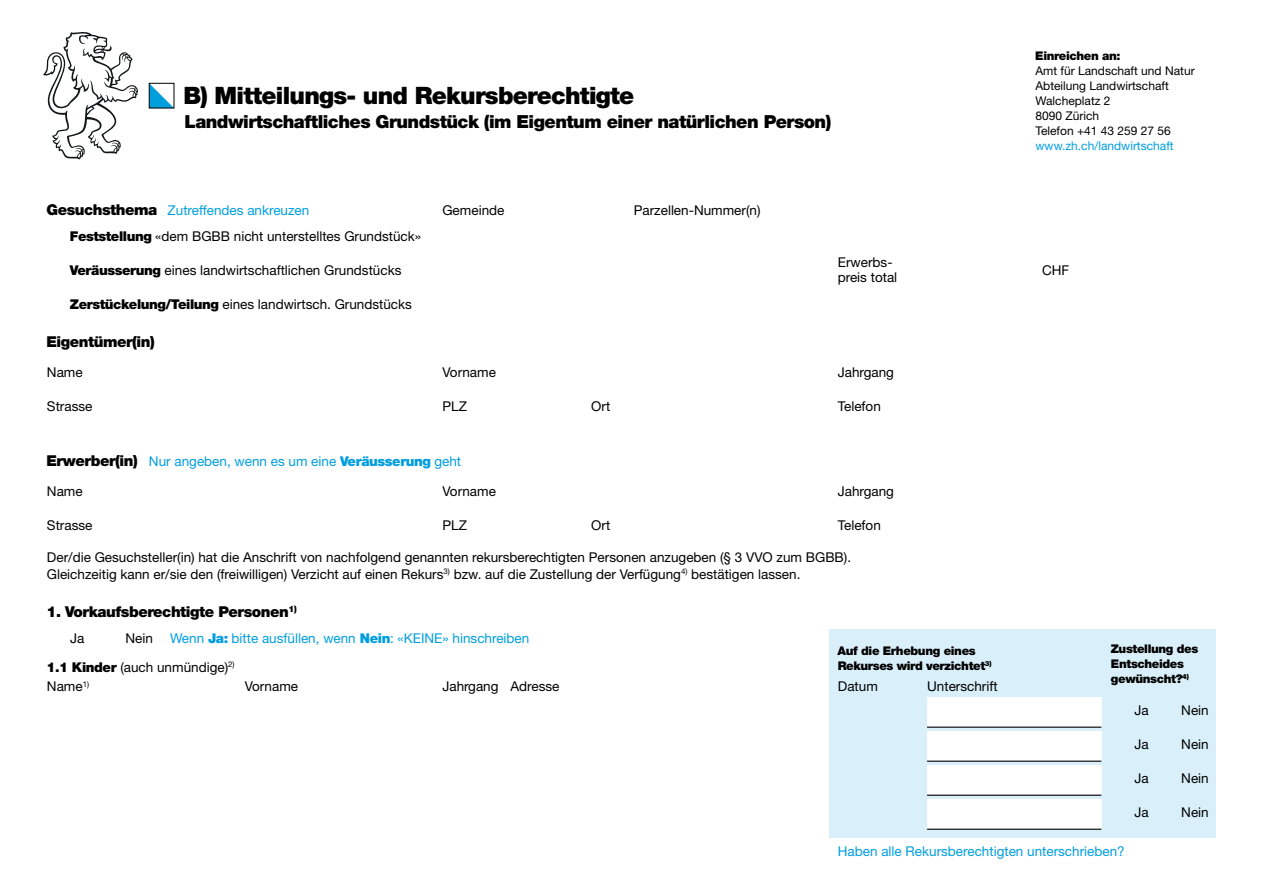
<style>
.page{position:relative;width:1263px;height:893px;background:#fff}
.page>*{position:absolute;margin:0;border:0;box-sizing:border-box;transform-origin:0 0}
.Kanton_Zürich_Titel_Formularkopf_Titel{font:900 24px "Helvetica Neue LT Pro";letter-spacing:-.03em;color:#000}
.Kanton_Zürich_Titel_Formularkopf_Titel_2{font:900 18px "Helvetica Neue LT Pro";letter-spacing:-.03em;color:#000}
.Kanton_Zürich_Formulare_Titel_9_ohne_Ras{font:900 15px "Helvetica Neue LT Pro";letter-spacing:-.03em;color:#000}
.Kanton_Zürich_Formulare_Texteingabe{font:13.5px/15px "Helvetica Neue LT Pro";color:#000}
.Kanton_Zürich_Mengentext_Text_9_11_ohne_{font:13.5px/16.5px "Helvetica Neue LT Pro";color:#000}
.Kanton_Zürich_Formulare_Hinweis_blau{font:13.5px "Helvetica Neue LT Pro";color:#009ee0}
.Kanton_Zürich_Formulare_Label_oberhalb{font:13.5px "Helvetica Neue LT Pro";color:#000}
.Kanton_Zürich_Formulare_Titel_8_ohne_Ras{font:13.5px "Helvetica Neue LT Pro";color:#000}
.Kanton_Zürich_Formulare_Label_rechts_vom{font:13.5px "Helvetica Neue LT Pro";color:#000}
.Kanton_Zürich_Mengentext_Text_8_10_in_Ta{font:12px/15px "Helvetica Neue LT Pro";color:#000}
.Kanton_Zürich_Formulare_Label_oberhalb-2{font:900 12px/15px "Helvetica Neue LT Pro";letter-spacing:-.03em;color:#000}
.Kanton_Zürich_Mengentext_Text_8_10_in_Ta-2{font:900 12px "Helvetica Neue LT Pro";letter-spacing:-.03em;color:#000}
.s1{font-weight:900}
.s2{color:#009ee0}
</style>
<div class="page">
<svg style="left:151px;top:85px;width:21px;height:21px"></svg>
<svg style="left:43px;top:32px;width:95px;height:128px"></svg>
<div style="left:829px;top:629px;width:387px;height:209px;background:#d9f0fa"></div>
<div style="left:927px;top:697px;width:174px;height:30px;background:#fff"></div>
<hr style="left:927px;top:727px;width:174px;height:1px;background:#000">
<div style="left:927px;top:731px;width:174px;height:30px;background:#fff"></div>
<hr style="left:927px;top:761px;width:174px;height:1px;background:#000">
<div style="left:927px;top:765px;width:174px;height:30px;background:#fff"></div>
<hr style="left:927px;top:795px;width:174px;height:1px;background:#000">
<div style="left:927px;top:799px;width:174px;height:30px;background:#fff"></div>
<hr style="left:927px;top:829px;width:174px;height:1px;background:#000">
<h1 class="Kanton_Zürich_Titel_Formularkopf_Titel" style="left:183px;top:81px;width:453px">B) Mitteilungs- und Rekursberechtigte</h1>
<p class="Kanton_Zürich_Titel_Formularkopf_Titel_2" style="left:185px;top:110px;width:648px">Landwirtschaftliches Grundstück (im Eigentum einer natürlichen Person)</p>
<h2 class="Kanton_Zürich_Formulare_Titel_9_ohne_Ras" style="left:46px;top:200px;width:112px">Gesuchsthema</h2>
<p class="Kanton_Zürich_Formulare_Hinweis_blau" style="left:168px;top:202px;width:143px">Zutreffendes ankreuzen</p>
<p class="Kanton_Zürich_Formulare_Texteingabe" style="left:70px;top:228px;width:353px"><span class="s1">Feststellung</span> «dem BGBB nicht unterstelltes Grundstück»</p>
<p class="Kanton_Zürich_Formulare_Label_oberhalb" style="left:442px;top:202px;width:64px">Gemeinde</p>
<p class="Kanton_Zürich_Formulare_Label_oberhalb" style="left:634px;top:202px;width:128px">Parzellen-Nummer(n)</p>
<p class="Kanton_Zürich_Mengentext_Text_8_10_in_Ta-2" style="left:1035px;top:48px;width:87px">Einreichen an:</p>
<p class="Kanton_Zürich_Mengentext_Text_8_10_in_Ta" style="left:1035px;top:63px;width:161px">Amt für Landschaft und Natur<br>Abteilung Landwirtschaft</p>
<p class="Kanton_Zürich_Mengentext_Text_8_10_in_Ta" style="left:1035px;top:93px;width:77px">Walcheplatz 2</p>
<p class="Kanton_Zürich_Mengentext_Text_8_10_in_Ta" style="left:1035px;top:108px;width:140px">8090 Zürich<br>Telefon +41 43 259 27 56 <span class="s2">www.zh.ch/landwirtschaft</span></p>
<p class="Kanton_Zürich_Formulare_Texteingabe" style="left:70px;top:262px;width:333px"><span class="s1">Veräusserung</span> eines landwirtschaftlichen Grundstücks</p>
<p class="Kanton_Zürich_Formulare_Texteingabe" style="left:70px;top:296px;width:344px"><span class="s1">Zerstückelung/Teilung</span> eines landwirtsch. Grundstücks</p>
<h2 class="Kanton_Zürich_Formulare_Titel_9_ohne_Ras" style="left:46px;top:332px;width:110px">Eigentümer(in)</h2>
<p class="Kanton_Zürich_Formulare_Texteingabe" style="left:47px;top:364px;width:37px">Name</p>
<p class="Kanton_Zürich_Formulare_Texteingabe" style="left:47px;top:398px;width:47px">Strasse</p>
<p class="Kanton_Zürich_Formulare_Texteingabe" style="left:442px;top:364px;width:55px">Vorname</p>
<p class="Kanton_Zürich_Formulare_Texteingabe" style="left:442px;top:398px;width:26px">PLZ</p>
<h2 class="Kanton_Zürich_Formulare_Titel_9_ohne_Ras" style="left:46px;top:451px;width:93px">Erwerber(in)</h2>
<p class="Kanton_Zürich_Formulare_Hinweis_blau" style="left:149px;top:452px;width:314px">Nur angeben, wenn es um eine <span class="s1">Veräusserung</span> geht</p>
<p class="Kanton_Zürich_Formulare_Texteingabe" style="left:591px;top:398px;width:21px">Ort</p>
<p class="Kanton_Zürich_Formulare_Texteingabe" style="left:838px;top:255px;width:61px">Erwerbs&shy;preis total</p>
<p class="Kanton_Zürich_Formulare_Label_rechts_vom" style="left:1042px;top:262px;width:29px">CHF</p>
<p class="Kanton_Zürich_Formulare_Texteingabe" style="left:838px;top:364px;width:58px">Jahrgang</p>
<p class="Kanton_Zürich_Formulare_Texteingabe" style="left:838px;top:398px;width:44px">Telefon</p>
<p class="Kanton_Zürich_Formulare_Texteingabe" style="left:47px;top:483px;width:37px">Name</p>
<p class="Kanton_Zürich_Formulare_Texteingabe" style="left:47px;top:517px;width:47px">Strasse</p>
<p class="Kanton_Zürich_Formulare_Texteingabe" style="left:442px;top:483px;width:55px">Vorname</p>
<p class="Kanton_Zürich_Formulare_Texteingabe" style="left:838px;top:483px;width:58px">Jahrgang</p>
<p class="Kanton_Zürich_Formulare_Texteingabe" style="left:442px;top:517px;width:26px">PLZ</p>
<p class="Kanton_Zürich_Formulare_Texteingabe" style="left:591px;top:517px;width:21px">Ort</p>
<p class="Kanton_Zürich_Formulare_Texteingabe" style="left:838px;top:517px;width:44px">Telefon</p>
<p class="Kanton_Zürich_Mengentext_Text_9_11_ohne_" style="left:47px;top:549px;width:806px">Der/die Gesuchsteller(in) hat die Anschrift von nachfolgend genannten rekursberechtigten Personen anzugeben (§ 3 VVO zum BGBB).<br>Gleichzeitig kann er/sie den (freiwilligen) Verzicht auf einen Rekurs<sup>3)</sup> bzw. auf die Zustellung der Verfügung<sup>4)</sup> bestätigen lassen.</p>
<h2 class="Kanton_Zürich_Formulare_Titel_9_ohne_Ras" style="left:46px;top:602px;width:252px">1. Vorkaufsberechtigte Personen<sup>1)</sup></h2>
<p class="Kanton_Zürich_Formulare_Texteingabe" style="left:70px;top:630px;width:16px">Ja</p>
<p class="Kanton_Zürich_Formulare_Texteingabe" style="left:126px;top:630px;width:29px">Nein</p>
<p class="Kanton_Zürich_Formulare_Hinweis_blau" style="left:170px;top:629px;width:361px">Wenn <span class="s1">Ja:</span> bitte ausfüllen, wenn <span class="s1">Nein</span>: «KEINE» hinschreiben</p>
<p class="Kanton_Zürich_Formulare_Label_oberhalb" style="left:47px;top:678px;width:44px">Name<sup>1)</sup></p>
<p class="Kanton_Zürich_Formulare_Label_oberhalb" style="left:245px;top:678px;width:55px">Vorname</p>
<p class="Kanton_Zürich_Formulare_Label_oberhalb" style="left:442px;top:678px;width:58px">Jahrgang</p>
<p class="Kanton_Zürich_Formulare_Label_oberhalb" style="left:510px;top:678px;width:51px">Adresse</p>
<p class="Kanton_Zürich_Formulare_Label_oberhalb" style="left:838px;top:678px;width:42px">Datum</p>
<p class="Kanton_Zürich_Formulare_Label_oberhalb" style="left:927px;top:678px;width:72px">Unterschrift</p>
<p class="Kanton_Zürich_Formulare_Label_oberhalb-2" style="left:837px;top:643px;width:140px">Auf die Erhebung eines</p>
<p class="Kanton_Zürich_Formulare_Label_oberhalb-2" style="left:838px;top:658px;width:155px">Rekurses wird verzichtet<sup>3)</sup></p>
<h3 class="Kanton_Zürich_Formulare_Titel_8_ohne_Ras" style="left:47px;top:659px;width:190px"><span class="s1">1.1 Kinder</span> (auch unmündige)<sup>2)</sup></h3>
<p class="Kanton_Zürich_Formulare_Label_oberhalb-2" style="left:1111px;top:641px;width:89px">Zustellung des<br>Entscheides</p>
<p class="Kanton_Zürich_Formulare_Label_oberhalb-2" style="left:1111px;top:671px;width:79px">gewünscht?<sup>4)</sup></p>
<p class="Kanton_Zürich_Formulare_Texteingabe" style="left:1134px;top:702px;width:16px">Ja</p>
<p class="Kanton_Zürich_Formulare_Texteingabe" style="left:1134px;top:736px;width:16px">Ja</p>
<p class="Kanton_Zürich_Formulare_Texteingabe" style="left:1134px;top:770px;width:16px">Ja</p>
<p class="Kanton_Zürich_Formulare_Texteingabe" style="left:1134px;top:804px;width:16px">Ja</p>
<p class="Kanton_Zürich_Formulare_Texteingabe" style="left:1181px;top:702px;width:29px">Nein</p>
<p class="Kanton_Zürich_Formulare_Texteingabe" style="left:1181px;top:736px;width:29px">Nein</p>
<p class="Kanton_Zürich_Formulare_Texteingabe" style="left:1181px;top:770px;width:29px">Nein</p>
<p class="Kanton_Zürich_Formulare_Texteingabe" style="left:1181px;top:804px;width:29px">Nein</p>
<p class="Kanton_Zürich_Formulare_Hinweis_blau" style="left:838px;top:843px;width:288px">Haben alle Rekursberechtigten unterschrieben?</p>
</div>
